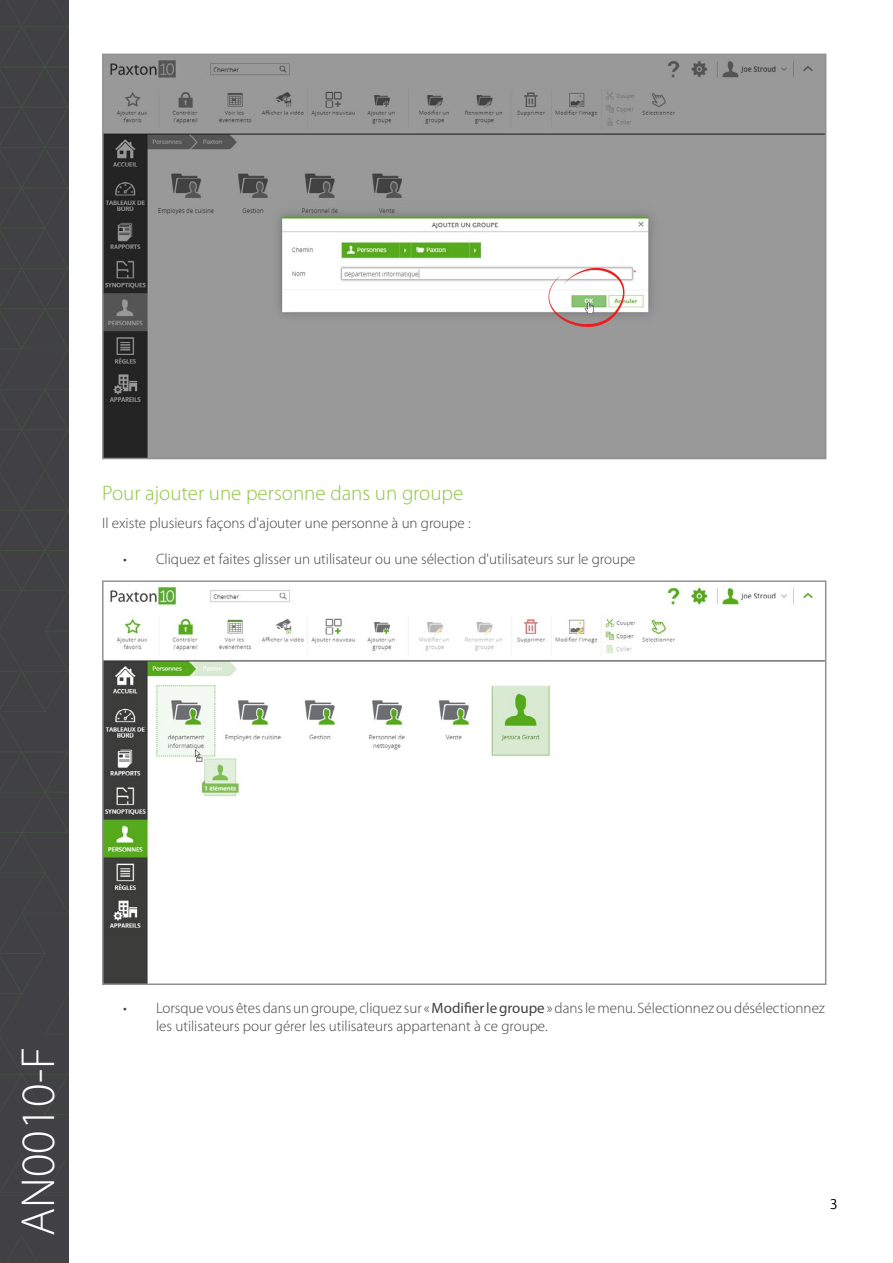
<style>
.page{position:relative;width:893px;height:1263px;background:#fff}
.page>*{position:absolute;margin:0;border:0;box-sizing:border-box;transform-origin:0 0}
.t1{font:300 48px "Myriad Pro";color:#fff}
.t2{font:300 21px "Myriad Pro";color:#8dc63f}
.t3{font:300 15px/18px "Myriad Pro";color:#414042}
.t4{font:300 15px "Myriad Pro";color:#000}
.s1{font-weight:400}
</style>
<div class="page">
<div style="left:0;top:0;width:69px;height:1263px;background:#414042"></div>
<svg style="left:7px;top:1235px;width:31px;height:28px"></svg>
<svg style="left:0;top:0;width:68px;height:1196px"></svg>
<img style="left:105px;top:57px;width:718px;height:399px">
<div style="left:102px;top:54px;width:724px;height:405px;border:2px solid #8f9194"></div>
<img style="left:105px;top:586px;width:718px;height:396px">
<div style="left:102px;top:580px;width:724px;height:405px;border:2px solid #8f9194"></div>
<svg style="left:548px;top:268px;width:76px;height:59px"></svg>
<h2 class="t2" style="left:102px;top:480px;width:363px">Pour ajouter une personne dans un groupe</h2>
<p class="t3" style="left:102px;top:514px;width:370px">Il existe plusieurs façons d'ajouter une personne à un groupe :</p>
<p class="t3" style="left:123px;top:550px;width:514px">• Cliquez et faites glisser un utilisateur ou une sélection d'utilisateurs sur le groupe</p>
<h1 class="t1" style="left:9px;top:1236px;width:190px;rotate:-90deg">AN0010-F</h1>
<p class="t3" style="left:156px;top:999px;width:670px;text-indent:-33px">• Lorsque vous êtes dans un groupe, cliquez sur « <span class="s1">Modifier le groupe</span> » dans le menu. Sélectionnez ou désélectionnez les utilisateurs pour gérer les utilisateurs appartenant à ce groupe.</p>
<p class="t4" style="left:830px;top:1195px;width:9px">3</p>
</div>
